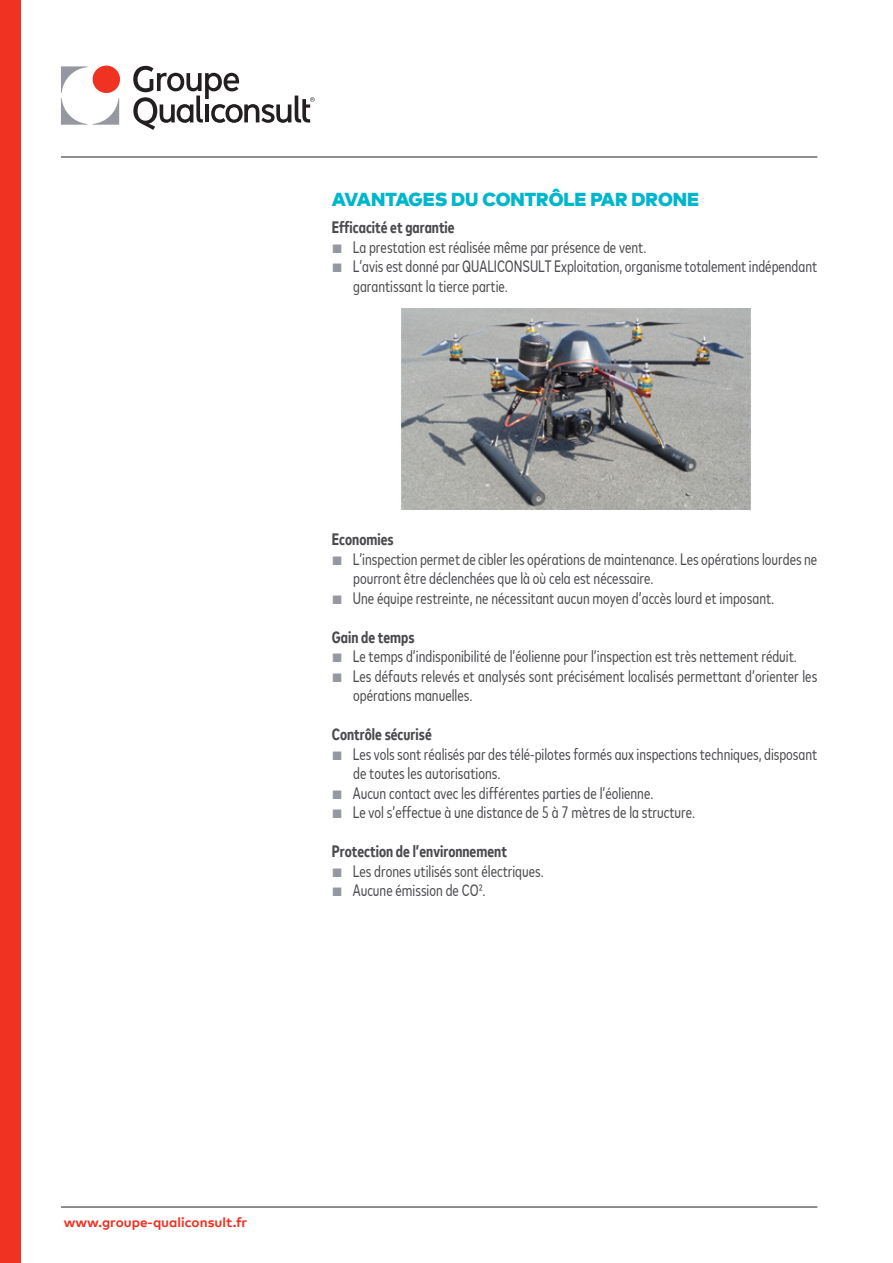
<style>
.page{position:relative;width:893px;height:1263px;background:#fff}
.page>*{position:absolute;margin:0;border:0;box-sizing:border-box;transform-origin:0 0}
.Titres_de_paragraphe{font:900 18.75px "Mark Offc Pro";color:#00b6cc}
.t1{font:condensed 16.5px/19.5px "Mark Offc Pro";color:#4b4b4f}
.Liste{font:700 condensed 16.5px "Mark Offc Pro";color:#4b4b4f}
.Titres_de_paragraphe-2{font:700 condensed 16.5px "Mark Offc Pro";color:#4b4b4f}
.t2{font:700 13.5px "Mark Offc Pro";color:#ef3222}
.s1{font-family:"Mark Sc Offc Pro";font-weight:700;font-stretch:normal;font-size:12px;color:#9598a0}
.s2{font-size:12px;color:#9598a0}
</style>
<div class="page">
<div style="left:93px;top:66px;width:27px;height:27px;background:#ef3222;border-radius:50%"></div>
<svg style="left:61px;top:66px;width:26px;height:59px"></svg>
<svg style="left:93px;top:98px;width:26px;height:27px"></svg>
<svg style="left:133px;top:66px;width:182px;height:64px"></svg>
<div style="left:0;top:0;width:21px;height:1263px;background:#ef3222"></div>
<hr style="left:61px;top:157px;width:756px;height:1px;background:#231f20">
<hr style="left:61px;top:1206px;width:756px;height:1px;background:#231f20">
<img style="left:401px;top:308px;width:350px;height:201px">
<p class="Titres_de_paragraphe" style="left:332px;top:185px;width:369px">AVANTAGES DU CONTRÔLE PAR DRONE</p>
<p class="Titres_de_paragraphe-2" style="left:332px;top:215px;width:124px">Efficacité et garantie</p>
<p class="t1" style="left:332px;top:236px;width:316px"><span class="s1">■</span><span class="s2">■</span> La prestation est réalisée même par présence de vent.</p>
<p class="t1" style="left:353px;top:255px;width:466px;text-indent:-21px"><span class="s1">■</span><span class="s2">■</span> L’avis est donné par QUALICONSULT Exploitation, organisme totalement indépendant garantissant la tierce partie.</p>
<p class="Liste" style="left:332px;top:527px;width:63px">Economies</p>
<p class="t1" style="left:353px;top:548px;width:466px;text-indent:-21px"><span class="s1">■</span><span class="s2">■</span> L’inspection permet de cibler les opérations de maintenance. Les opérations lourdes ne pourront être déclenchées que là où cela est nécessaire.</p>
<p class="t1" style="left:332px;top:587px;width:444px"><span class="s1">■</span><span class="s2">■</span> Une équipe restreinte, ne nécessitant aucun moyen d’accès lourd et imposant.</p>
<p class="Liste" style="left:332px;top:625px;width:84px">Gain de temps</p>
<p class="t1" style="left:332px;top:645px;width:467px"><span class="s1">■</span><span class="s2">■</span> Le temps d’indisponibilité de l’éolienne pour l’inspection est très nettement réduit.</p>
<p class="t1" style="left:353px;top:665px;width:466px;text-indent:-21px"><span class="s1">■</span><span class="s2">■</span> Les défauts relevés et analysés sont précisément localisés permettant d’orienter les opérations manuelles.</p>
<p class="Liste" style="left:332px;top:722px;width:101px">Contrôle sécurisé</p>
<p class="t1" style="left:353px;top:743px;width:466px;text-indent:-21px"><span class="s1">■</span><span class="s2">■</span> Les vols sont réalisés par des télé-pilotes formés aux inspections techniques, disposant de toutes les autorisations.</p>
<p class="t1" style="left:332px;top:782px;width:323px"><span class="s1">■</span><span class="s2">■</span> Aucun contact avec les différentes parties de l’éolienne.</p>
<p class="t1" style="left:332px;top:801px;width:365px"><span class="s1">■</span><span class="s2">■</span> Le vol s’effectue à une distance de 5 à 7 mètres de la structure.</p>
<p class="Liste" style="left:332px;top:839px;width:176px">Protection de l’environnement</p>
<p class="t1" style="left:332px;top:860px;width:214px"><span class="s1">■</span><span class="s2">■</span> Les drones utilisés sont électriques.</p>
<p class="t1" style="left:332px;top:879px;width:155px"><span class="s1">■</span><span class="s2">■</span> Aucune émission de CO².</p>
<p class="t2" style="left:64px;top:1212px;width:185px">www.groupe-qualiconsult.fr</p>
</div>
